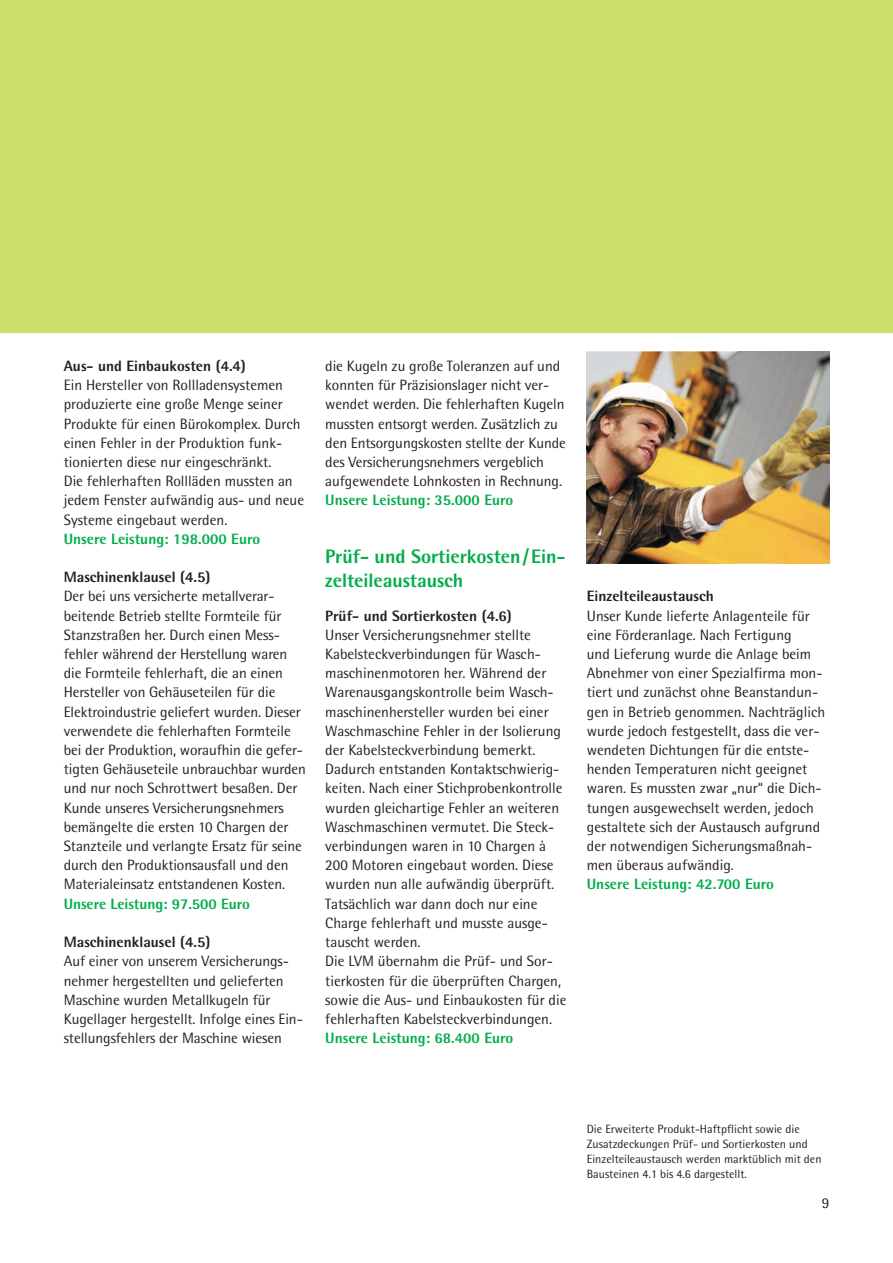
<style>
.page{position:relative;width:893px;height:1263px;background:#fff}
.page>*{position:absolute;margin:0;border:0;box-sizing:border-box;transform-origin:0 0}
.t1{font:800 19.5px/24px "Lvm Rotis";letter-spacing:-.005em;color:#03ad4c}
.t2{font:15px/19.2px "Lvm Rotis";color:#231f20}
.t3{font:800 15px "Lvm Rotis";color:#03ad4c}
.t4{font:800 15px "Lvm Rotis";color:#231f20}
.t5{font:12px/15px "Lvm Rotis";color:#231f20}
</style>
<div class="page">
<div style="left:0;top:0;width:893px;height:333px;background:#ccdd68"></div>
<img style="left:587px;top:352px;width:242px;height:211px">
<p class="t4" style="left:64px;top:356px;width:184px">Aus- und Einbaukosten (4.4)</p>
<p class="t2" style="left:64px;top:375px;width:242px">Ein Hersteller von Rollladensystemen produzierte eine große Menge seiner Produkte für einen Bürokomplex. Durch einen Fehler in der Produktion funk&shy;tionierten diese nur eingeschränkt.<br>Die fehlerhaften Rollläden mussten an jedem Fenster aufwändig aus- und neue Systeme eingebaut werden.</p>
<p class="t3" style="left:64px;top:529px;width:198px">Unsere Leistung: 198.000 Euro</p>
<p class="t4" style="left:64px;top:568px;width:148px">Maschinenklausel (4.5)</p>
<p class="t2" style="left:64px;top:587px;width:244px">Der bei uns versicherte metallverar&shy;beitende Betrieb stellte Formteile für Stanzstraßen her. Durch einen Mess&shy;fehler während der Herstellung waren die Formteile fehlerhaft, die an einen Hersteller von Gehäuseteilen für die Elektroindustrie geliefert wurden. Dieser verwendete die fehlerhaften Formteile bei der Produktion, woraufhin die gefer&shy;tigten Gehäuseteile unbrauchbar wurden und nur noch Schrottwert besaßen. Der Kunde unseres Versicherungsnehmers bemängelte die ersten 10 Chargen der Stanzteile und verlangte Ersatz für seine durch den Produktionsausfall und den Materialeinsatz entstandenen Kosten.</p>
<p class="t3" style="left:64px;top:894px;width:187px">Unsere Leistung: 97.500 Euro</p>
<p class="t4" style="left:64px;top:932px;width:148px">Maschinenklausel (4.5)</p>
<p class="t2" style="left:64px;top:951px;width:240px">Auf einer von unserem Versicherungs&shy;nehmer hergestellten und gelieferten Maschine wurden Metallkugeln für Kugellager hergestellt. Infolge eines Ein&shy;stellungsfehlers der Maschine wiesen</p>
<p class="t2" style="left:325px;top:356px;width:242px">die Kugeln zu große Toleranzen auf und konnten für Präzisionslager nicht ver&shy;wendet werden. Die fehlerhaften Kugeln mussten entsorgt werden. Zusätzlich zu den Entsorgungskosten stellte der Kunde des Versicherungsnehmers vergeblich aufgewendete Lohnkosten in Rechnung.</p>
<p class="t3" style="left:325px;top:491px;width:190px">Unsere Leistung: 35.000 Euro</p>
<h1 class="t1" style="left:325px;top:544px;width:242px">Prüf- und Sortierkosten/Ein&shy;zelteileaustausch</h1>
<p class="t4" style="left:325px;top:606px;width:188px">Prüf- und Sortierkosten (4.6)</p>
<p class="t2" style="left:325px;top:625px;width:243px">Unser Versicherungsnehmer stellte Kabelsteckverbindungen für Wasch&shy;maschinenmotoren her. Während der Warenausgangskontrolle beim Wasch&shy;maschinenhersteller wurden bei einer Waschmaschine Fehler in der Isolierung der Kabelsteckverbindung bemerkt.<br>Dadurch entstanden Kontaktschwierig&shy;keiten. Nach einer Stichprobenkontrolle wurden gleichartige Fehler an weiteren Waschmaschinen vermutet. Die Steck&shy;verbindungen waren in 10 Chargen à 200 Motoren eingebaut worden. Diese wurden nun alle aufwändig überprüft.<br>Tatsächlich war dann doch nur eine Charge fehlerhaft und musste ausge&shy;tauscht werden.<br>Die LVM übernahm die Prüf- und Sor&shy;tierkosten für die überprüften Chargen, sowie die Aus- und Einbaukosten für die fehlerhaften Kabelsteckverbindungen.</p>
<p class="t3" style="left:325px;top:1028px;width:190px">Unsere Leistung: 68.400 Euro</p>
<p class="t4" style="left:587px;top:587px;width:129px">Einzelteileaustausch</p>
<p class="t2" style="left:587px;top:606px;width:240px">Unser Kunde lieferte Anlagenteile für eine Förderanlage. Nach Fertigung<br>und Lieferung wurde die Anlage beim Abnehmer von einer Spezialfirma mon&shy;tiert und zunächst ohne Beanstandun&shy;gen in Betrieb genommen. Nachträglich wurde jedoch festgestellt, dass die ver&shy;wendeten Dichtungen für die entste&shy;henden Temperaturen nicht geeignet waren. Es mussten zwar „nur“ die Dich&shy;tungen ausgewechselt werden, jedoch gestaltete sich der Austausch aufgrund der notwendigen Sicherungsmaßnah&shy;men überaus aufwändig.</p>
<p class="t3" style="left:587px;top:875px;width:189px">Unsere Leistung: 42.700 Euro</p>
<p class="t5" style="left:587px;top:1121px;width:236px">Die Erweiterte Produkt-Haftpflicht sowie die Zusatzdeckungen Prüf- und Sortierkosten und Einzelteileaustausch werden marktüblich mit den Bausteinen 4.1 bis 4.6 dargestellt.</p>
<p class="t2" style="left:822px;top:1193px;width:9px">9</p>
</div>
